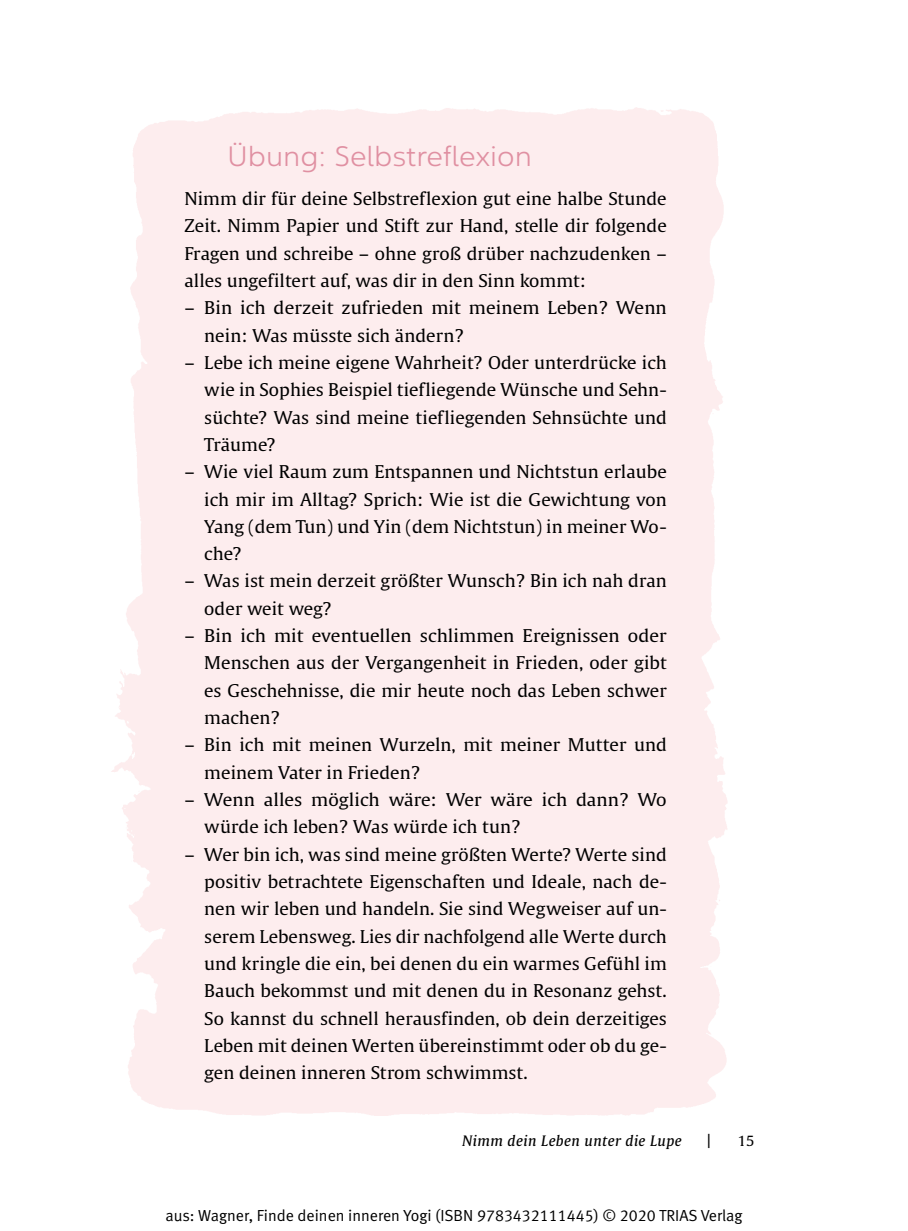
<style>
.page{position:relative;width:908px;height:1231px;background:#fff}
.page>*{position:absolute;margin:0;border:0;box-sizing:border-box;transform-origin:0 0}
.t1{font:300 expanded 28px "Yorkten";color:#e090a2}
.t2{font:17.6px/27.4px "Thieme Gulliver 2011";letter-spacing:.005em;color:#000;text-align:justify}
.t3{font:16px "Meta Normal LF";color:#000}
.t4{font:italic 14px "Thieme Gulliver 2011";letter-spacing:.03em;color:#000}
.t5{font:14px "Thieme Gulliver 2011";color:#000}
</style>
<div class="page">
<h1 class="t1" style="left:227px;top:139px;width:306px">Übung: Selbstreflexion</h1>
<p class="t2" style="left:184px;top:184px;width:483px">Nimm dir für deine Selbstreflexion gut eine halbe Stunde Zeit. Nimm Papier und Stift zur Hand, stelle dir folgende Fragen und schreibe – ohne groß drüber nachzudenken – alles ungefiltert auf, was dir in den Sinn kommt:</p>
<p class="t2" style="left:204px;top:293px;width:464px;text-indent:-20px">– Bin ich derzeit zufrieden mit meinem Leben? Wenn nein: Was müsste sich ändern?</p>
<p class="t2" style="left:204px;top:348px;width:464px;text-indent:-20px">– Lebe ich meine eigene Wahrheit? Oder unterdrücke ich wie in Sophies Beispiel tiefliegende Wünsche und Sehn&shy;süchte? Was sind meine tiefliegenden Sehnsüchte und Träume?</p>
<p class="t2" style="left:204px;top:457px;width:464px;text-indent:-20px">– Wie viel Raum zum Entspannen und Nichtstun erlaube ich mir im Alltag? Sprich: Wie ist die Gewichtung von Yang (dem Tun) und Yin (dem Nichtstun) in meiner Wo&shy;che?</p>
<p class="t2" style="left:204px;top:566px;width:464px;text-indent:-20px">– Was ist mein derzeit größter Wunsch? Bin ich nah dran oder weit weg?</p>
<p class="t2" style="left:204px;top:621px;width:464px;text-indent:-20px">– Bin ich mit eventuellen schlimmen Ereignissen oder Menschen aus der Vergangenheit in Frieden, oder gibt es Geschehnisse, die mir heute noch das Leben schwer machen?</p>
<p class="t2" style="left:204px;top:730px;width:464px;text-indent:-20px">– Bin ich mit meinen Wurzeln, mit meiner Mutter und meinem Vater in Frieden?</p>
<p class="t2" style="left:204px;top:785px;width:463px;text-indent:-20px">– Wenn alles möglich wäre: Wer wäre ich dann? Wo würde ich leben? Was würde ich tun?</p>
<p class="t2" style="left:204px;top:839px;width:464px;text-indent:-20px">– Wer bin ich, was sind meine größten Werte? Werte sind positiv betrachtete Eigenschaften und Ideale, nach de&shy;nen wir leben und handeln. Sie sind Wegweiser auf un&shy;serem Lebensweg. Lies dir nachfolgend alle Werte durch und kringle die ein, bei denen du ein warmes Gefühl im Bauch bekommst und mit denen du in Resonanz gehst.<br>So kannst du schnell herausfinden, ob dein derzeitiges Leben mit deinen Werten übereinstimmt oder ob du ge&shy;gen deinen inneren Strom schwimmst.</p>
<p class="t4" style="left:462px;top:1130px;width:221px">Nimm dein Leben unter die Lupe</p>
<p class="t4" style="left:706px;top:1129px;width:6px">|</p>
<p class="t5" style="left:737px;top:1130px;width:18px">15</p>
<p class="t3" style="left:165px;top:1205px;width:578px">aus: Wagner, Finde deinen inneren Yogi (ISBN 9783432111445) © 2020 TRIAS Verlag</p>
</div>
